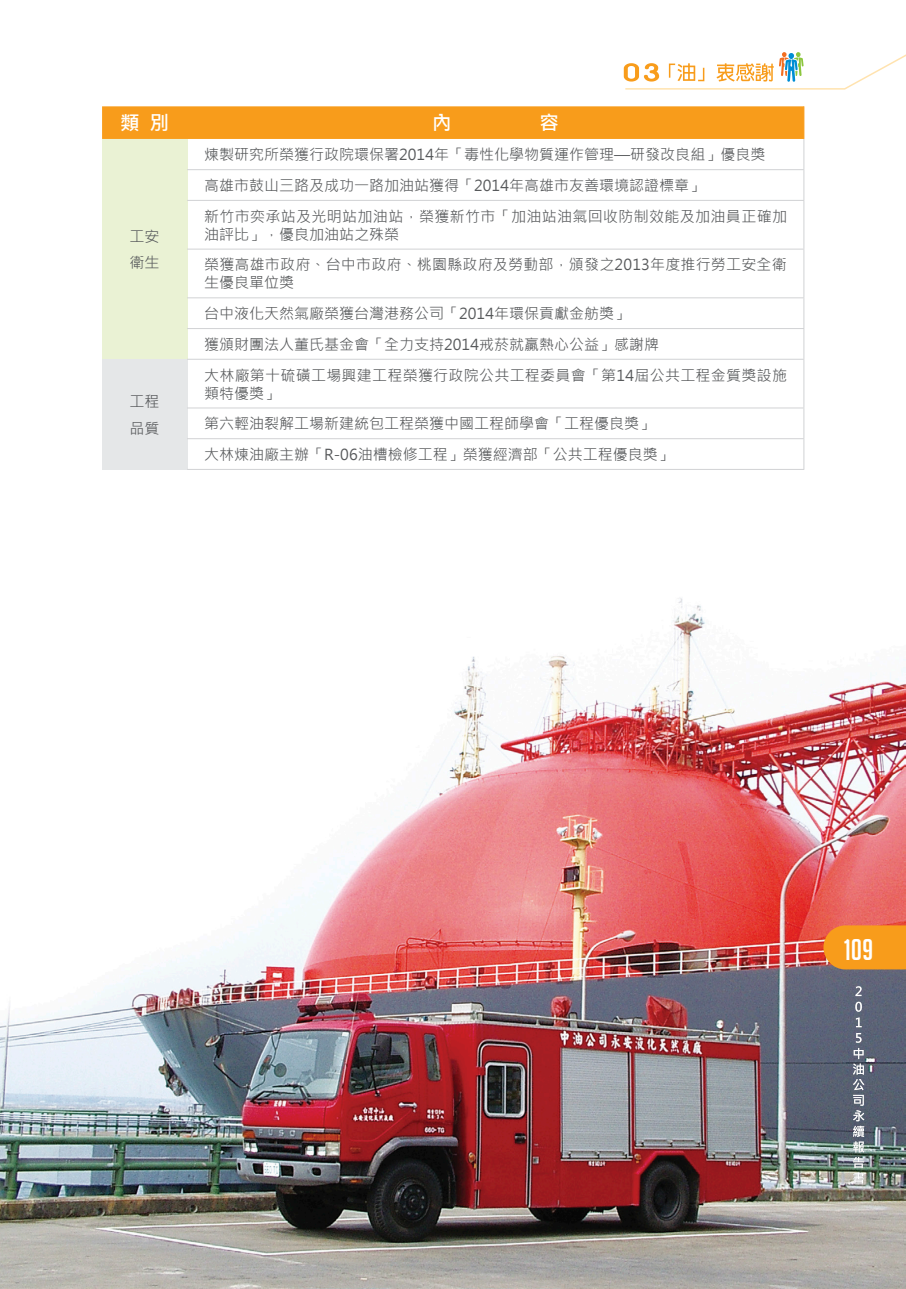
<style>
.page{position:relative;width:906px;height:1289px;background:#fff}
.page>*{position:absolute;margin:0;border:0;box-sizing:border-box;transform-origin:0 0}
.t1{font:29.25px "Big Noodle Titling";color:#fff}
.t2{font:700 19.5px "Microsoft Jheng Hei";color:#fff}
.t3{font:15px/30.8px "Microsoft Jheng Hei";color:#57595b}
.t4{font:15px/18px "Microsoft Jheng Hei";letter-spacing:.02em;color:#57595b}
</style>
<div class="page">
<img style="left:0;top:598px;width:906px;height:690px">
<svg style="left:823px;top:925px;width:83px;height:44px;background:#f4971f"></svg>
<svg style="left:624px;top:52px;width:282px;height:38px"></svg>
<div style="left:102px;top:106px;width:701px;height:33px;background:#f89c1b"></div>
<div style="left:102px;top:139px;width:85px;height:220px;background:#eaf2d4"></div>
<div style="left:102px;top:359px;width:85px;height:110px;background:#e5e7e8"></div>
<hr style="left:803px;top:139px;width:1px;height:30px;background:#d1d2d4">
<hr style="left:187px;top:169px;width:617px;height:1px;background:#d1d2d4">
<hr style="left:803px;top:170px;width:1px;height:30px;background:#d1d2d4">
<hr style="left:187px;top:200px;width:617px;height:1px;background:#d1d2d4">
<hr style="left:803px;top:201px;width:1px;height:48px;background:#d1d2d4">
<hr style="left:187px;top:249px;width:617px;height:1px;background:#d1d2d4">
<hr style="left:803px;top:249px;width:1px;height:48px;background:#d1d2d4">
<hr style="left:187px;top:297px;width:617px;height:1px;background:#d1d2d4">
<hr style="left:803px;top:298px;width:1px;height:30px;background:#d1d2d4">
<hr style="left:187px;top:328px;width:617px;height:1px;background:#d1d2d4">
<hr style="left:803px;top:329px;width:1px;height:30px;background:#d1d2d4">
<hr style="left:187px;top:359px;width:617px;height:1px;background:#d1d2d4">
<hr style="left:803px;top:360px;width:1px;height:47px;background:#d1d2d4">
<hr style="left:187px;top:407px;width:617px;height:1px;background:#d1d2d4">
<hr style="left:803px;top:408px;width:1px;height:30px;background:#d1d2d4">
<hr style="left:187px;top:438px;width:617px;height:1px;background:#d1d2d4">
<hr style="left:803px;top:439px;width:1px;height:30px;background:#d1d2d4">
<hr style="left:187px;top:469px;width:617px;height:1px;background:#d1d2d4">
<hr style="left:102px;top:469px;width:85px;height:1px;background:#e5e7e8">
<hr style="left:803px;top:106px;width:1px;height:33px;background:#f89c1b">
<svg style="left:855px;top:986px;width:7px;height:25px"></svg>
<svg style="left:853px;top:1017px;width:11px;height:166px;background:#9198a0"></svg>
<h2 class="t2" style="left:120px;top:111px;width:50px">類 別</h2>
<h2 class="t2" style="left:432px;top:111px;width:21px">內</h2>
<h2 class="t2" style="left:539px;top:111px;width:21px">容</h2>
<p class="t3" style="left:130px;top:223px;width:31px;line-height:26.5px">工安衛生</p>
<p class="t3" style="left:130px;top:388px;width:31px;line-height:26.5px">工程品質</p>
<p class="t3" style="left:204px;top:139px;width:584px">煉製研究所榮獲行政院環保署2014年「毒性化學物質運作管理—研發改良組」優良獎<br>高雄市鼓山三路及成功一路加油站獲得「2014年高雄市友善環境認證標章」<br>新竹市奕承站及光明站加油站，榮獲新竹市「加油站油氣回收防制效能及加油員正確加</p>
<p class="t3" style="left:204px;top:219px;width:584px">油評比」，優良加油站之殊榮<br>榮獲高雄市政府、台中市政府、桃園縣政府及勞動部，頒發之2013年度推行勞工安全衛</p>
<p class="t3" style="left:204px;top:267px;width:456px">生優良單位獎<br>台中液化天然氣廠榮獲台灣港務公司「2014年環保貢獻金舫獎」<br>獲頒財團法人董氏基金會「全力支持2014戒菸就贏熱心公益」感謝牌</p>
<p class="t4" style="left:204px;top:366px;width:584px">大林廠第十硫磺工場興建工程榮獲行政院公共工程委員會「第14屆公共工程金質獎設施類特優獎」</p>
<p class="t3" style="left:204px;top:408px;width:470px">第六輕油裂解工場新建統包工程榮獲中國工程師學會「工程優良獎」大林煉油廠主辦「R-06油槽檢修工程」榮獲經濟部「公共工程優良獎」</p>
<h1 class="t1" style="left:844px;top:933px;width:31px">109</h1>
</div>
